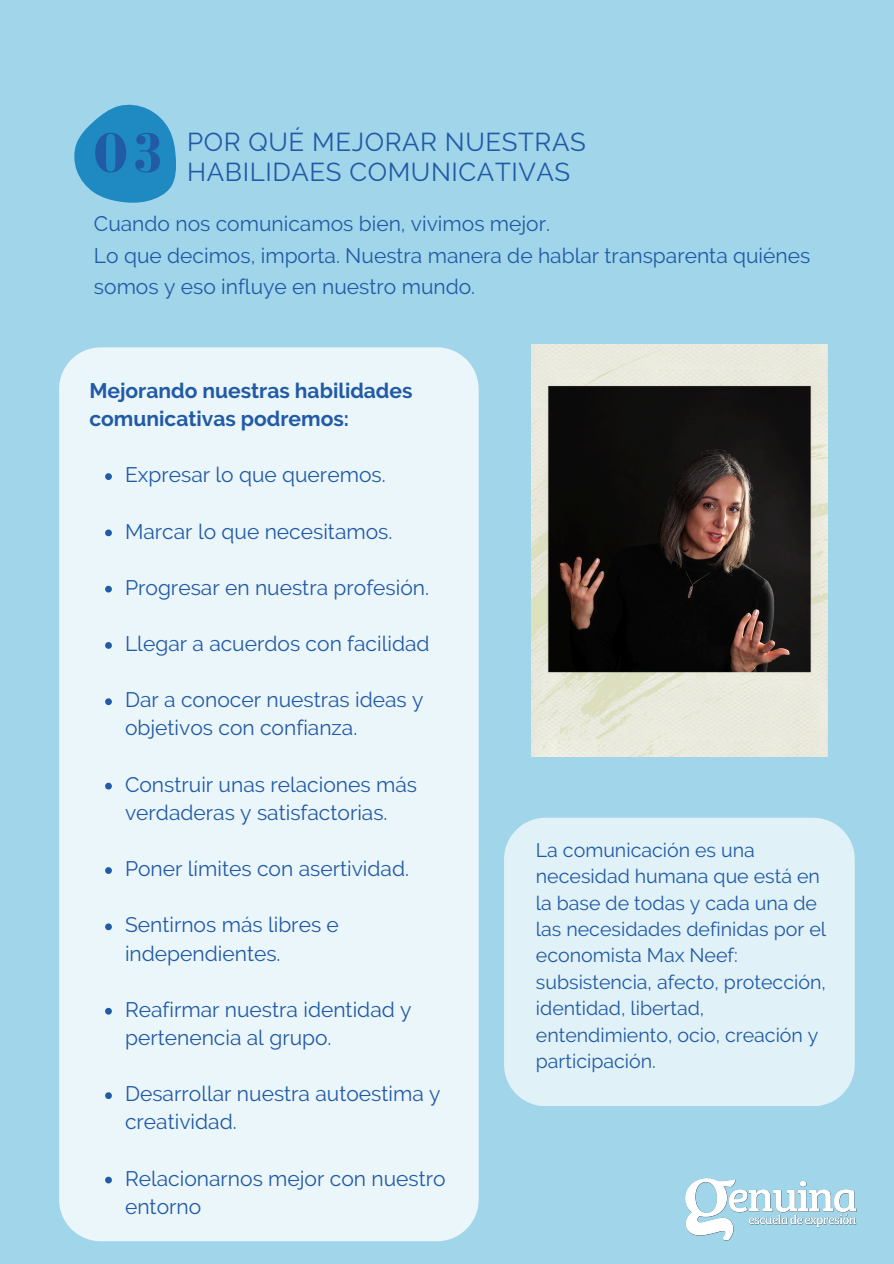
<style>
.page{position:relative;width:894px;height:1264px;background:#fff}
.page>*{position:absolute;margin:0;border:0;box-sizing:border-box;transform-origin:0 0}
.t1{font:700 57.45px "Bodoni FLF";color:#215aa5}
.t2{font:25.8px/30.3px "Raleway";letter-spacing:.025em;color:#215aa5}
.t3{font:21px/28.2px "Raleway";color:#215aa5}
.t4{font:700 21px/28.2px "Raleway";color:#215aa5}
.t5{font:19.5px/26.4px "Raleway";color:#215aa5}
</style>
<div class="page">
<div style="left:0;top:0;width:893px;height:1263px;background:#a1d5e9"></div>
<svg style="left:74px;top:104px;width:102px;height:99px"></svg>
<div style="left:59px;top:347px;width:419px;height:894px;background:#ebf6fa"></div>
<div style="left:504px;top:817px;width:350px;height:289px;background:#e0f1f7"></div>
<svg style="left:105px;top:473px;width:7px;height:7px"></svg>
<svg style="left:105px;top:529px;width:7px;height:7px"></svg>
<svg style="left:105px;top:585px;width:7px;height:7px"></svg>
<svg style="left:105px;top:642px;width:7px;height:6px"></svg>
<svg style="left:105px;top:698px;width:7px;height:7px"></svg>
<svg style="left:105px;top:782px;width:7px;height:7px"></svg>
<svg style="left:105px;top:867px;width:7px;height:6px"></svg>
<svg style="left:105px;top:923px;width:7px;height:7px"></svg>
<svg style="left:105px;top:1007px;width:7px;height:7px"></svg>
<svg style="left:105px;top:1092px;width:7px;height:6px"></svg>
<svg style="left:105px;top:1176px;width:7px;height:7px"></svg>
<img style="left:531px;top:344px;width:296px;height:412px">
<img style="left:685px;top:1178px;width:171px;height:62px">
<p class="t1" style="left:94px;top:122px;width:72px">03</p>
<h1 class="t2" style="left:187px;top:126px;width:400px">POR QUÉ MEJORAR NUESTRAS<br>HABILIDAES COMUNICATIVAS</h1>
<p class="t3" style="left:94px;top:209px;width:457px">Cuando nos comunicamos bien, vivimos mejor.</p>
<p class="t3" style="left:94px;top:239px;width:717px;line-height:31.5px">Lo que decimos, importa. Nuestra manera de hablar transparenta quiénes somos y eso influye en nuestro mundo.</p>
<p class="t4" style="left:89px;top:376px;width:324px">Mejorando nuestras habilidades comunicativas podremos:</p>
<p class="t3" style="left:125px;top:460px;width:262px">Expresar lo que queremos.</p>
<h2 class="t3" style="left:125px;top:517px;width:269px">Marcar lo que necesitamos.</h2>
<p class="t3" style="left:125px;top:573px;width:305px">Progresar en nuestra profesión.</p>
<p class="t3" style="left:125px;top:629px;width:306px">Llegar a acuerdos con facilidad</p>
<p class="t3" style="left:125px;top:685px;width:300px">Dar a conocer nuestras ideas y objetivos con confianza.</p>
<p class="t3" style="left:125px;top:770px;width:293px">Construir unas relaciones más verdaderas y satisfactorias.</p>
<p class="t3" style="left:125px;top:854px;width:285px">Poner límites con asertividad.</p>
<p class="t3" style="left:125px;top:910px;width:215px">Sentirnos más libres e independientes.</p>
<p class="t3" style="left:125px;top:995px;width:288px">Reafirmar nuestra identidad y pertenencia al grupo.</p>
<p class="t3" style="left:125px;top:1079px;width:317px">Desarrollar nuestra autoestima y creatividad.</p>
<p class="t3" style="left:125px;top:1164px;width:322px">Relacionarnos mejor con nuestro entorno</p>
<p class="t5" style="left:535px;top:836px;width:292px">La comunicación es una necesidad humana que está en la base de todas y cada una de las necesidades definidas por el economista Max Neef:</p>
<p class="t5" style="left:535px;top:968px;width:291px">subsistencia, afecto, protección, identidad, libertad, entendimiento, ocio, creación y participación.</p>
</div>
